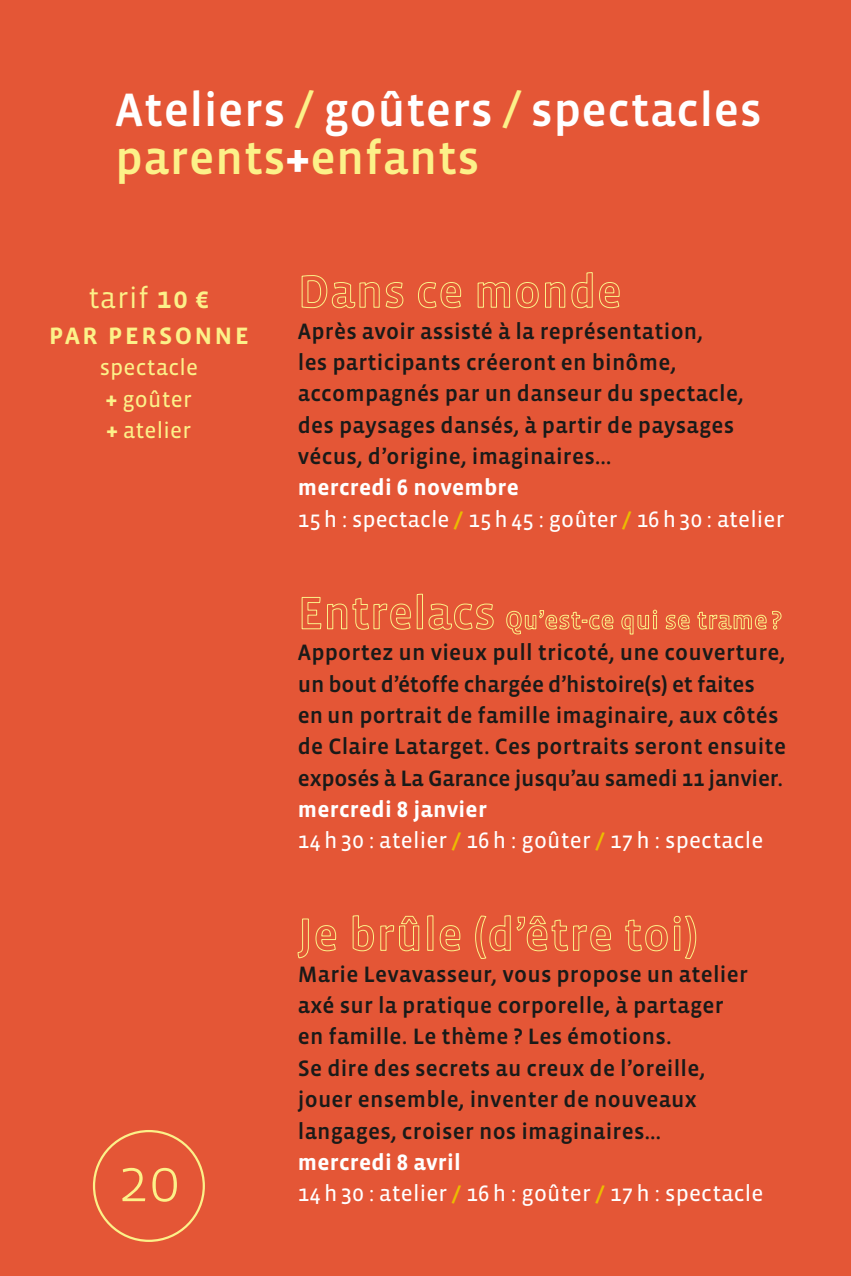
<style>
.page{position:relative;width:851px;height:1276px;background:#fff}
.page>*{position:absolute;margin:0;border:0;box-sizing:border-box;transform-origin:0 0}
.t1{font:300 60px "Vista Sans OT";color:#fcf189}
.TITRES_CHAPITRES_1{font:500 48px "Vista Sans OT";letter-spacing:.01em;color:#fff}
.TITRES_CHAPITRES_1-2{font:500 48px "Vista Sans OT";letter-spacing:.01em;color:#fcf189}
.TEXTE_18_19{font:500 30px "Vista Sans OT";color:#fcf189}
.TEXTE_18_19-2{font:30px "Vista Sans OT";letter-spacing:.025em;color:#fcf189}
.TEXTE_19___20{font:500 22.8px/31.2px "Vista Sans OT";letter-spacing:.01em;color:#1a1a18}
.TEXTE_18_19-3{font:22.8px "Vista Sans OT";letter-spacing:.01em;color:#fff}
.TEXTE_18_19-4{font:700 22.8px "Vista Sans OT";letter-spacing:.01em;color:#fff}
.TEXTE_18_19-5{font:22.8px "Vista Sans OT";letter-spacing:.01em;color:#fcf189}
.s1{color:#fcf189}
.s2{font-weight:900;color:#fff}
.s3{font-weight:500}
.s4{font-weight:900}
.s5{font-weight:700;color:#ebbd00}
</style>
<div class="page">
<div style="left:0;top:0;width:850px;height:1276px;background:#e45636"></div>
<svg style="left:301px;top:275px;width:103px;height:34px"></svg>
<svg style="left:418px;top:282px;width:43px;height:27px"></svg>
<svg style="left:477px;top:272px;width:143px;height:37px"></svg>
<svg style="left:301px;top:593px;width:193px;height:37px"></svg>
<svg style="left:506px;top:610px;width:107px;height:25px"></svg>
<svg style="left:621px;top:610px;width:36px;height:25px"></svg>
<div style="left:653px;top:615px;width:3px;height:14px;border:1px solid #fcf189"></div>
<svg style="left:665px;top:614px;width:24px;height:16px"></svg>
<svg style="left:697px;top:610px;width:84px;height:20px"></svg>
<svg style="left:297px;top:918px;width:12px;height:41px"></svg>
<svg style="left:315px;top:925px;width:21px;height:26px"></svg>
<svg style="left:352px;top:915px;width:22px;height:36px"></svg>
<svg style="left:380px;top:915px;width:39px;height:36px"></svg>
<svg style="left:427px;top:915px;width:34px;height:36px"></svg>
<svg style="left:475px;top:915px;width:136px;height:44px"></svg>
<svg style="left:625px;top:919px;width:43px;height:32px"></svg>
<div style="left:673px;top:916px;width:7px;height:7px;border:1px solid #fcf189;border-radius:50%"></div>
<div style="left:674px;top:925px;width:6px;height:26px;border:1px solid #fcf189"></div>
<svg style="left:685px;top:915px;width:11px;height:44px"></svg>
<div style="left:93px;top:1130px;width:112px;height:112px;border:2px solid #fcf189;border-radius:50%"></div>
<p class="TITRES_CHAPITRES_1" style="left:115px;top:85px;width:648px">Ateliers <span class="s1">/</span> goûters <span class="s1">/</span> spectacles</p>
<p class="TITRES_CHAPITRES_1-2" style="left:115px;top:133px;width:365px">parents<span class="s2">+</span>enfants</p>
<p class="TEXTE_18_19-2" style="left:88px;top:282px;width:123px">tarif <span class="s3">10 €</span></p>
<p class="TEXTE_18_19" style="left:48px;top:318px;width:95px">par personne</p>
<p class="TEXTE_18_19-5" style="left:100px;top:356px;width:100px">spectacle</p>
<p class="TEXTE_18_19-5" style="left:106px;top:387px;width:87px"><span class="s4">+</span> goûter</p>
<p class="TEXTE_18_19-5" style="left:107px;top:418px;width:86px"><span class="s4">+</span> atelier</p>
<p class="t1" style="left:118px;top:1150px;width:63px">20</p>
<p class="TEXTE_19___20" style="left:298px;top:316px;width:447px">Après avoir assisté à la représentation,<br>les participants créeront en binôme, accompagnés par un danseur du spectacle, des paysages dansés, à partir de paysages vécus, d’origine, imaginaires…</p>
<p class="TEXTE_18_19-4" style="left:298px;top:476px;width:223px">mercredi 6 novembre</p>
<p class="TEXTE_18_19-3" style="left:298px;top:507px;width:488px">15h : spectacle <span class="s5">/</span> 15h45 : goûter <span class="s5">/</span> 16h30 : atelier</p>
<p class="TEXTE_19___20" style="left:298px;top:637px;width:489px">Apportez un vieux pull tricoté, une couverture, un bout d’étoffe chargée d’histoire(s) et faites<br>en un portrait de famille imaginaire, aux côtés de Claire Latarget. Ces portraits seront ensuite exposés à La Garance jusqu’au samedi 11 janvier.</p>
<p class="TEXTE_18_19-4" style="left:298px;top:797px;width:191px">mercredi 8 janvier</p>
<p class="TEXTE_18_19-3" style="left:298px;top:829px;width:467px">14h30 : atelier <span class="s5">/</span> 16h : goûter <span class="s5">/</span> 17h : spectacle</p>
<p class="TEXTE_19___20" style="left:298px;top:959px;width:451px">Marie Levavasseur, vous propose un atelier axé sur la pratique corporelle, à partager en famille. Le thème ? Les émotions.<br>Se dire des secrets au creux de l’oreille, jouer ensemble, inventer de nouveaux langages, croiser nos imaginaires…</p>
<p class="TEXTE_18_19-4" style="left:298px;top:1150px;width:164px">mercredi 8 avril</p>
<p class="TEXTE_18_19-3" style="left:298px;top:1181px;width:467px">14h30 : atelier <span class="s5">/</span> 16h : goûter <span class="s5">/</span> 17h : spectacle</p>
</div>
